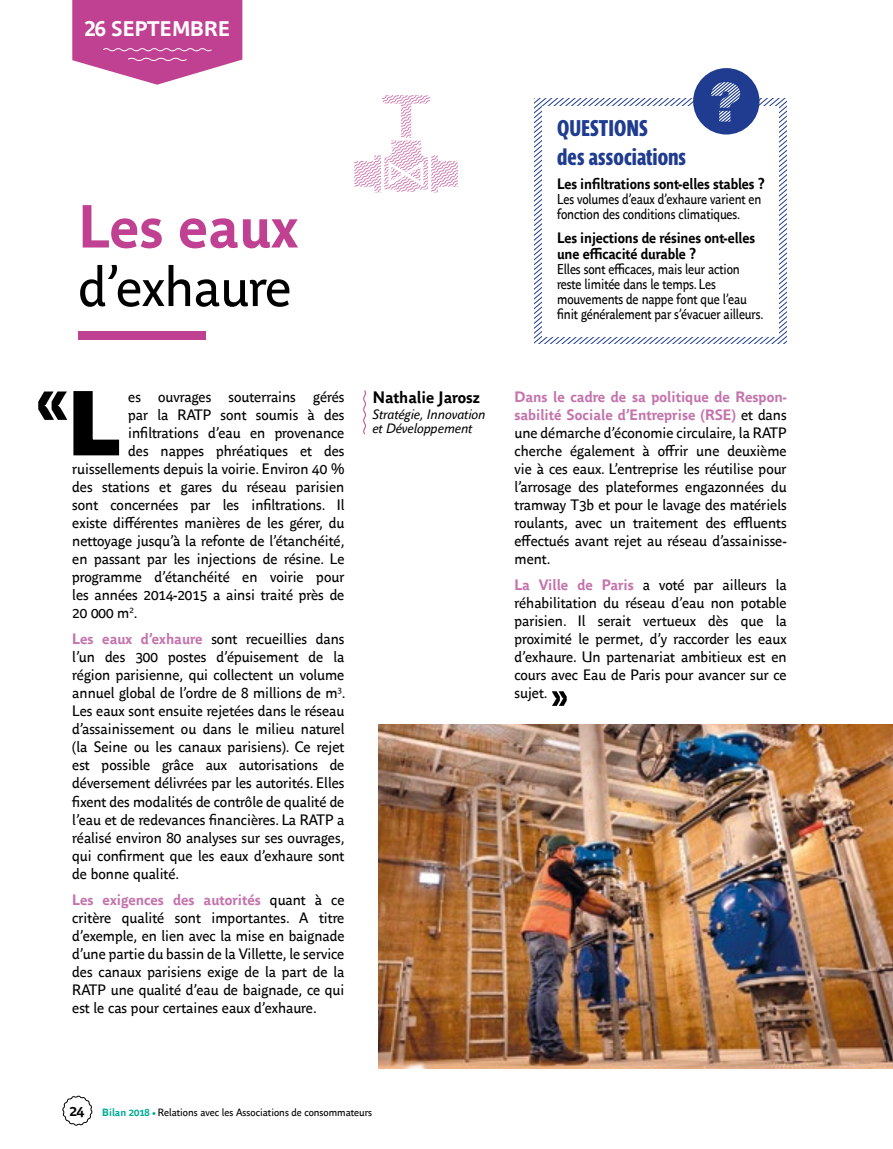
<style>
.page{position:relative;width:893px;height:1149px;background:#fff}
.page>*{position:absolute;margin:0;border:0;box-sizing:border-box;transform-origin:0 0}
.t1{font:700 82.5px "Parisine Office";color:#000;scale:1.1 1}
.t2{font:700 60px "Parisine Office";color:#c04191}
.t3{font:55.5px "Parisine Office";letter-spacing:-.01em;color:#000}
.t4{font:700 22.5px/28.2px "Parisine Pro Comp";color:#1f3c90}
.t5{font:700 21px "Parisine Office";letter-spacing:.01em;color:#fff}
.t6{font:700 16.5px "Parisine Office";color:#000}
.t7{font:15px/18px "Parisine Office";color:#000;text-align:justify}
.t8{font:700 15px/15.8px "Parisine Office";letter-spacing:-.01em;color:#000;scale:.95 1}
.t9{font:14.25px/15px "Parisine Office";letter-spacing:-.01em;color:#000;scale:.9 1}
.t10{font:italic 13.5px/14.2px "Parisine Office";color:#000}
.t11{font:10.5px "Parisine Office";color:#000}
.s1{font-weight:700;color:#c473ad}
.s2{font-weight:700;font-size:15px}
.s3{font-weight:700;color:#00ab95}
</style>
<div class="page">
<svg style="left:63px;top:1095px;width:29px;height:30px"></svg>
<svg style="left:72px;top:0;width:170px;height:85px;background:#ca60a3"></svg>
<svg style="left:552px;top:691px;width:15px;height:14px"></svg>
<div style="left:78px;top:331px;width:128px;height:9px;background:#c04191"></div>
<svg style="left:38px;top:391px;width:82px;height:65px"></svg>
<svg style="left:363px;top:390px;width:3px;height:45px"></svg>
<svg style="left:534px;top:99px;width:253px;height:83px"></svg>
<svg style="left:534px;top:182px;width:253px;height:162px"></svg>
<div style="left:542px;top:106px;width:237px;height:230px;background:#fff"></div>
<div style="left:693px;top:68px;width:66px;height:66px;background:#1f3c90;border-radius:50%"></div>
<svg style="left:711px;top:82px;width:29px;height:40px"></svg>
<img style="left:378px;top:724px;width:515px;height:343px">
<svg style="left:354px;top:95px;width:104px;height:97px"></svg>
<h3 class="t5" style="left:85px;top:13px;width:147px">26 SEPTEMBRE</h3>
<h2 class="t2" style="left:78px;top:183px;width:221px">Les eaux</h2>
<h3 class="t3" style="left:78px;top:246px;width:215px">d’exhaure</h3>
<p class="t7" style="left:128px;top:386px;width:218px">es ouvrages souterrains gérés</p>
<p class="t7" style="left:128px;top:404px;width:218px">par la RATP sont soumis à des</p>
<p class="t7" style="left:128px;top:422px;width:218px">infiltrations d’eau en provenance</p>
<p class="t7" style="left:128px;top:440px;width:218px">des nappes phréatiques et des</p>
<p class="t7" style="left:72px;top:458px;width:274px">ruissellements depuis la voirie. Environ 40 %</p>
<p class="t7" style="left:72px;top:476px;width:274px">des stations et gares du réseau parisien</p>
<p class="t7" style="left:72px;top:494px;width:274px">sont concernées par les infiltrations. Il</p>
<p class="t7" style="left:72px;top:512px;width:274px">existe différentes manières de les gérer, du</p>
<p class="t7" style="left:72px;top:530px;width:274px">nettoyage jusqu’à la refonte de l’étanchéité,</p>
<p class="t7" style="left:72px;top:548px;width:274px">en passant par les injections de résine. Le</p>
<p class="t7" style="left:72px;top:566px;width:274px">programme d’étanchéité en voirie pour</p>
<p class="t7" style="left:72px;top:584px;width:274px">les années 2014-2015 a ainsi traité près de</p>
<p class="t7" style="left:72px;top:602px;width:67px">20 000 m<sup>2</sup>.</p>
<p class="t7" style="left:72px;top:629px;width:275px"><span class="s1">Les eaux d’exhaure</span> sont recueillies dans l’un des 300 postes d’épuisement de la région parisienne, qui collectent un volume annuel global de l’ordre de 8 millions de m<sup>3</sup>.<br>Les eaux sont ensuite rejetées dans le réseau d’assainissement ou dans le milieu naturel (la Seine ou les canaux parisiens). Ce rejet est possible grâce aux autorisations de déversement délivrées par les autorités. Elles fixent des modalités de contrôle de qualité de l’eau et de redevances financières. La RATP a réalisé environ 80 analyses sur ses ouvrages, qui confirment que les eaux d’exhaure sont de bonne qualité.</p>
<p class="t7" style="left:72px;top:889px;width:274px"><span class="s1">Les exigences des autorités</span> quant à ce critère qualité sont importantes. A titre d’exemple, en lien avec la mise en baignade d’une partie du bassin de la Villette, le service des canaux parisiens exige de la part de la RATP une qualité d’eau de baignade, ce qui est le cas pour certaines eaux d’exhaure.</p>
<h1 class="t1" style="left:70px;top:363px;width:44px">L</h1>
<p class="t6" style="left:373px;top:385px;width:109px">Nathalie Jarosz</p>
<p class="t10" style="left:373px;top:406px;width:115px">Stratégie, Innovation et Développement</p>
<h3 class="t4" style="left:557px;top:112px;width:130px">QUESTIONS<br>des associations</h3>
<p class="t8" style="left:557px;top:175px;width:220px">Les infiltrations sont-elles stables ?</p>
<p class="t9" style="left:557px;top:190px;width:229px">Les volumes d’eaux d’exhaure varient en fonction des conditions climatiques.</p>
<p class="t8" style="left:557px;top:229px;width:210px">Les injections de résines ont-elles une efficacité durable ?</p>
<p class="t9" style="left:557px;top:260px;width:231px">Elles sont efficaces, mais leur action reste limitée dans le temps. Les mouvements de nappe font que l’eau finit généralement par s’évacuer ailleurs.</p>
<p class="t7" style="left:514px;top:386px;width:274px"><span class="s1">Dans le cadre de sa politique de Respon&shy;sabilité Sociale d’Entreprise (RSE)</span> et dans une démarche d’économie circulaire, la RATP cherche également à offrir une deuxième vie à ces eaux. L’entreprise les réutilise pour l’arrosage des plateformes engazonnées du tramway T3b et pour le lavage des matériels roulants, avec un traitement des effluents effectués avant rejet au réseau d’assainisse&shy;ment.</p>
<p class="t7" style="left:514px;top:575px;width:274px"><span class="s1">La Ville de Paris</span> a voté par ailleurs la réhabilitation du réseau d’eau non potable parisien. Il serait vertueux dès que la proximité le permet, d’y raccorder les eaux d’exhaure. Un partenariat ambitieux est en cours avec Eau de Paris pour avancer sur ce sujet.</p>
<p class="t11" style="left:69px;top:1104px;width:304px"><span class="s2">24</span> <span class="s3">Bilan 2018 •</span> Relations avec les Associations de consommateurs</p>
</div>
